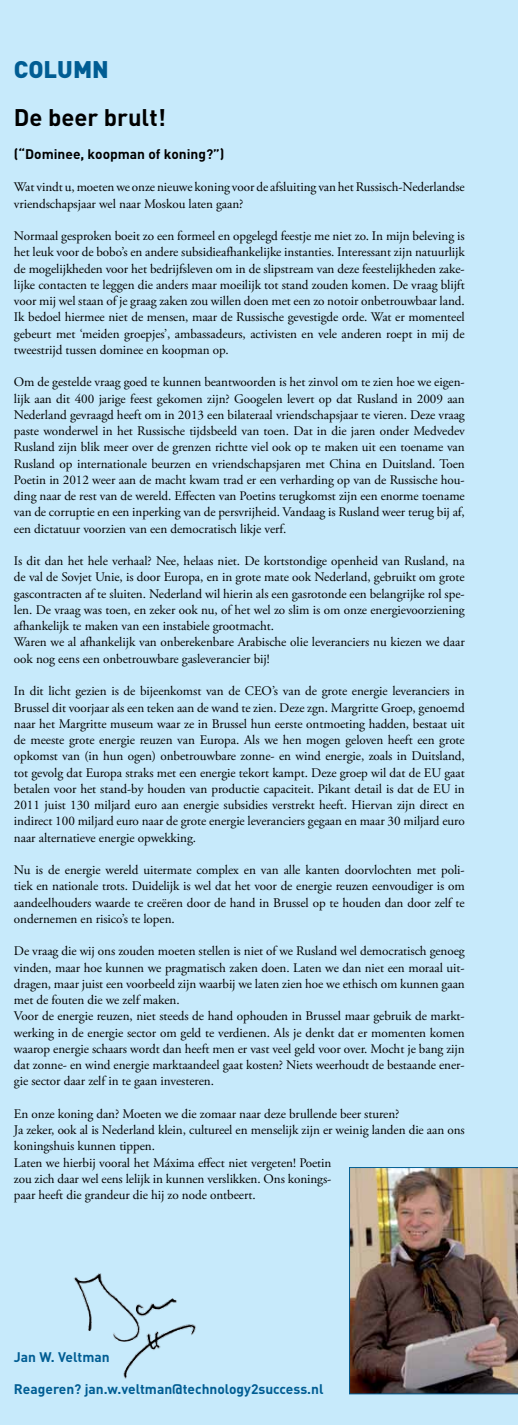
<style>
.page{position:relative;width:518px;height:1425px;background:#fff}
.page>*{position:absolute;margin:0;border:0;box-sizing:border-box;transform-origin:0 0}
.t1{font:700 23.75px "DIN";color:#000}
.t2{font:900 23.75px "DIN";color:#005d93}
.t3{font:700 13.75px "DIN";color:#005d93}
.t4{font:700 13.75px "DIN";color:#000}
.t5{font:13.12px/16.2px "Adobe Garamond Pro";letter-spacing:-.005em;color:#000}
</style>
<div class="page">
<div style="left:0;top:0;width:517px;height:1424px;background:#c7eafb"></div>
<img style="left:73px;top:1273px;width:123px;height:106px">
<img style="left:349px;top:1167px;width:168px;height:227px">
<h1 class="t2" style="left:14px;top:53px;width:96px">COLUMN</h1>
<h1 class="t1" style="left:14px;top:102px;width:153px">De beer brult!</h1>
<p class="t4" style="left:14px;top:145px;width:212px">(“Dominee, koopman of koning?”)</p>
<p class="t5" style="left:14px;top:179px;width:452px">Wat vindt u, moeten we onze nieuwe koning voor de afsluiting van het Russisch-Nederlandse vriendschapsjaar wel naar Moskou laten gaan?</p>
<p class="t5" style="left:14px;top:228px;width:452px;text-align:justify">Normaal gesproken boeit zo een formeel en opgelegd feestje me niet zo. In mijn beleving is het leuk voor de bobo’s en andere subsidieafhankelijke instanties. Interessant zijn natuurlijk de mogelijkheden voor het bedrijfsleven om in de slipstream van deze feestelijkheden zake&shy;lijke contacten te leggen die anders maar moeilijk tot stand zouden komen. De vraag blijft voor mij wel staan of je graag zaken zou willen doen met een zo notoir onbetrouwbaar land.<br>Ik bedoel hiermee niet de mensen, maar de Russische gevestigde orde. Wat er momenteel gebeurt met ‘meiden groepjes’, ambassadeurs, activisten en vele anderen roept in mij de tweestrijd tussen dominee en koopman op.</p>
<p class="t5" style="left:14px;top:374px;width:452px;text-align:justify">Om de gestelde vraag goed te kunnen beantwoorden is het zinvol om te zien hoe we eigen&shy;lijk aan dit 400 jarige feest gekomen zijn? Googelen levert op dat Rusland in 2009 aan Nederland gevraagd heeft om in 2013 een bilateraal vriendschapsjaar te vieren. Deze vraag paste wonderwel in het Russische tijdsbeeld van toen. Dat in die jaren onder Medvedev Rusland zijn blik meer over de grenzen richtte viel ook op te maken uit een toename van Rusland op internationale beurzen en vriendschapsjaren met China en Duitsland. Toen Poetin in 2012 weer aan de macht kwam trad er een verharding op van de Russische hou&shy;ding naar de rest van de wereld. Effecten van Poetins terugkomst zijn een enorme toename van de corruptie en een inperking van de persvrijheid. Vandaag is Rusland weer terug bij af, een dictatuur voorzien van een democratisch likje verf.</p>
<p class="t5" style="left:14px;top:553px;width:452px">Is dit dan het hele verhaal? Nee, helaas niet. De kortstondige openheid van Rusland, na de val de Sovjet Unie, is door Europa, en in grote mate ook Nederland, gebruikt om grote gascontracten af te sluiten. Nederland wil hierin als een gasrotonde een belangrijke rol spe&shy;len. De vraag was toen, en zeker ook nu, of het wel zo slim is om onze energievoorziening afhankelijk te maken van een instabiele grootmacht.<br>Waren we al afhankelijk van onberekenbare Arabische olie leveranciers nu kiezen we daar ook nog eens een onbetrouwbare gasleverancier bij!</p>
<p class="t5" style="left:14px;top:683px;width:452px;text-align:justify">In dit licht gezien is de bijeenkomst van de CEO’s van de grote energie leveranciers in Brussel dit voorjaar als een teken aan de wand te zien. Deze zgn. Margritte Groep, genoemd naar het Margritte museum waar ze in Brussel hun eerste ontmoeting hadden, bestaat uit de meeste grote energie reuzen van Europa. Als we hen mogen geloven heeft een grote opkomst van (in hun ogen) onbetrouwbare zonne- en wind energie, zoals in Duitsland, tot gevolg dat Europa straks met een energie tekort kampt. Deze groep wil dat de EU gaat betalen voor het stand-by houden van productie capaciteit. Pikant detail is dat de EU in 2011 juist 130 miljard euro aan energie subsidies verstrekt heeft. Hiervan zijn direct en indirect 100 miljard euro naar de grote energie leveranciers gegaan en maar 30 miljard euro naar alternatieve energie opwekking.</p>
<p class="t5" style="left:14px;top:862px;width:452px;text-align:justify">Nu is de energie wereld uitermate complex en van alle kanten doorvlochten met poli&shy;tiek en nationale trots. Duidelijk is wel dat het voor de energie reuzen eenvoudiger is om aandeelhouders waarde te creëren door de hand in Brussel op te houden dan door zelf te ondernemen en risico’s te lopen.</p>
<p class="t5" style="left:14px;top:943px;width:452px">De vraag die wij ons zouden moeten stellen is niet of we Rusland wel democratisch genoeg vinden, maar hoe kunnen we pragmatisch zaken doen. Laten we dan niet een moraal uit&shy;dragen, maar juist een voorbeeld zijn waarbij we laten zien hoe we ethisch om kunnen gaan met de fouten die we zelf maken.<br>Voor de energie reuzen, niet steeds de hand ophouden in Brussel maar gebruik de markt&shy;werking in de energie sector om geld te verdienen. Als je denkt dat er momenten komen waarop energie schaars wordt dan heeft men er vast veel geld voor over. Mocht je bang zijn dat zonne- en wind energie marktaandeel gaat kosten? Niets weerhoudt de bestaande ener&shy;gie sector daar zelf in te gaan investeren.</p>
<p class="t5" style="left:14px;top:1106px;width:452px">En onze koning dan? Moeten we die zomaar naar deze brullende beer sturen?<br>Ja zeker, ook al is Nederland klein, cultureel en menselijk zijn er weinig landen die aan ons koningshuis kunnen tippen.<br>Laten we hierbij vooral het Máxima effect niet vergeten! Poetin<br>zou zich daar wel eens lelijk in kunnen verslikken. Ons konings-<br>paar heeft die grandeur die hij zo node ontbeert.</p>
<p class="t3" style="left:14px;top:1347px;width:97px">Jan W. Veltman</p>
<p class="t3" style="left:14px;top:1380px;width:311px">Reageren? jan.w.veltman@technology2success.nl</p>
</div>
